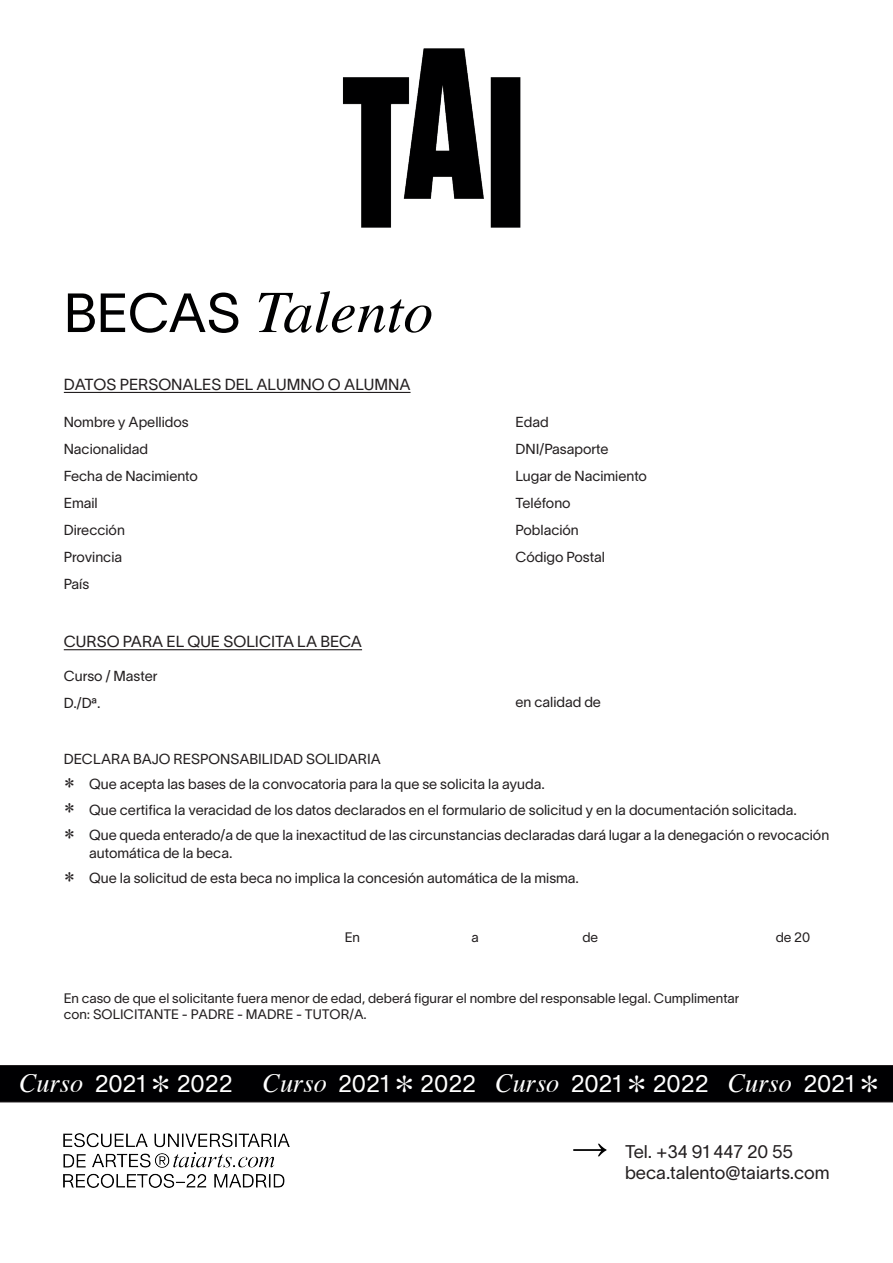
<style>
.page{position:relative;width:893px;height:1263px;background:#fff}
.page>*{position:absolute;margin:0;border:0;box-sizing:border-box;transform-origin:0 0}
.t1{font:italic 60px "Times";color:#000001}
.t2{font:23.7px "Lausanne 300";letter-spacing:-.01em;color:#fff}
.t3{font:18px/21px "Lausanne 300";color:#231f20}
.t4{font:15.75px "Lausanne 300";color:#231f20}
.t5{font:14.25px/27px "Lausanne 300";color:#231f20}
.t6{font:13.5px/16.2px "Lausanne 300";color:#231f20}
.s1{font-family:"Lausanne 300";font-style:normal;font-size:54px}
.s2{font-family:"Times New Roman";font-size:22.8px}
.s3{font-family:"Times";font-style:italic;font-size:26.25px}
.s4{font-family:"Times";font-size:41.55px}
</style>
<div class="page">
<div style="left:0;top:1065px;width:893px;height:37px;background:#000002"></div>
<svg style="left:573px;top:1144px;width:33px;height:12px"></svg>
<img style="left:343px;top:48px;width:178px;height:180px">
<hr style="left:64px;top:649px;width:298px;height:1px;background:#231f20">
<hr style="left:64px;top:392px;width:347px;height:1px;background:#231f20">
<img style="left:64px;top:1134px;width:226px;height:53px">
<h1 class="t1" style="left:64px;top:260px;width:371px"><span class="s1">BECAS</span> Talento</h1>
<p class="t4" style="left:64px;top:374px;width:348px">DATOS PERSONALES DEL ALUMNO O ALUMNA</p>
<p class="t5" style="left:64px;top:408px;width:136px">Nombre y Apellidos<br>Nacionalidad<br>Fecha de Nacimiento<br>Email<br>Dirección<br>Provincia<br>País</p>
<p class="t4" style="left:64px;top:631px;width:300px">CURSO PARA EL QUE SOLICITA LA BECA</p>
<p class="t5" style="left:64px;top:662px;width:95px">Curso / Master<br>D./Dª.</p>
<p class="t5" style="left:516px;top:408px;width:133px">Edad<br>DNI/Pasaporte<br>Lugar de Nacimiento<br>Teléfono<br>Población<br>Código Postal</p>
<p class="t5" style="left:516px;top:688px;width:87px">en calidad de</p>
<p class="t5" style="left:64px;top:745px;width:767px;line-height:25.7px">DECLARA BAJO RESPONSABILIDAD SOLIDARIA<br><span class="s2">*</span> Que acepta las bases de la convocatoria para la que se solicita la ayuda.<br><span class="s2">*</span> Que certifica la veracidad de los datos declarados en el formulario de solicitud y en la documentación solicitada.<br><span class="s2">*</span> Que queda enterado/a de que la inexactitud de las circunstancias declaradas dará lugar a la denegación o revocación</p>
<p class="t5" style="left:64px;top:839px;width:517px;line-height:25.7px;text-indent:26px">automática de la beca.<br><span class="s2">*</span> Que la solicitud de esta beca no implica la concesión automática de la misma.</p>
<p class="t6" style="left:345px;top:928px;width:17px">En</p>
<p class="t6" style="left:472px;top:929px;width:9px">a</p>
<p class="t6" style="left:582px;top:929px;width:17px">de</p>
<p class="t6" style="left:776px;top:929px;width:36px">de 20</p>
<p class="t6" style="left:64px;top:989px;width:677px">En caso de que el solicitante fuera menor de edad, deberá figurar el nombre del responsable legal. Cumplimentar con: SOLICITANTE - PADRE - MADRE - TUTOR/A.</p>
<h2 class="t2" style="left:19px;top:1068px;width:862px"><span class="s3">Curso</span> 2021 <span class="s4">*</span> 2022 <span class="s3">Curso</span> 2021 <span class="s4">*</span> 2022 <span class="s3">Curso</span> 2021 <span class="s4">*</span> 2022 <span class="s3">Curso</span> 2021 <span class="s4">*</span></h2>
<p class="t3" style="left:625px;top:1140px;width:206px">Tel. +34 91 447 20 55 beca.talento@taiarts.com</p>
</div>
